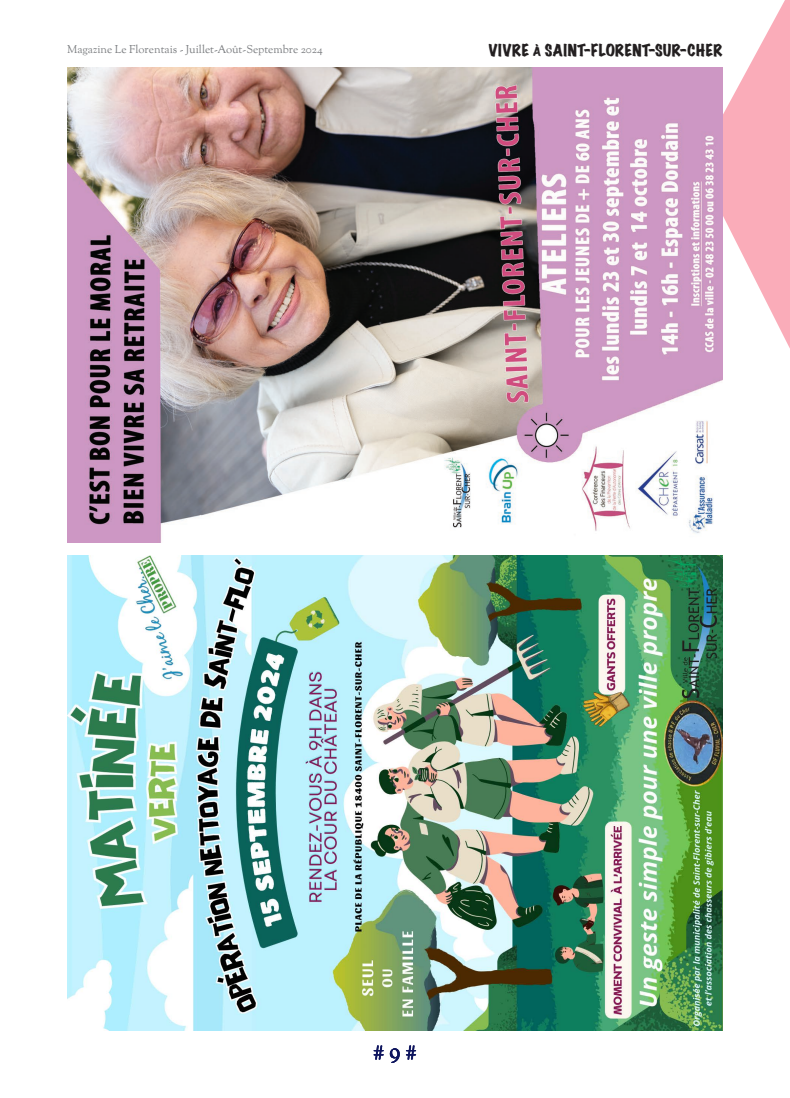
<style>
.page{position:relative;width:790px;height:1098px;background:#fff}
.page>*{position:absolute;margin:0;border:0;box-sizing:border-box;transform-origin:0 0}
.Table_des_matières_-_Numéros{font:22.5px "OFL Goudy St M";color:#0f165f}
.t1{font:expanded 15px "Marker Felt";letter-spacing:.035em;color:#231f20}
.t2{font:11.25px "OFL Goudy St M";color:#7e8083}
</style>
<div class="page">
<svg style="left:696px;top:0;width:93px;height:348px"></svg>
<img style="left:67px;top:555px;width:655px;height:475px">
<img style="left:67px;top:68px;width:655px;height:475px">
<p class="t2" style="left:67px;top:42px;width:257px">Magazine Le Florentais - Juillet-Août-Septembre 2024</p>
<p class="t1" style="left:488px;top:38px;width:235px">VIVRE À SAINT-FLORENT-SUR-CHER</p>
<p class="Table_des_matières_-_Numéros" style="left:372px;top:1036px;width:46px"># 9 #</p>
</div>
